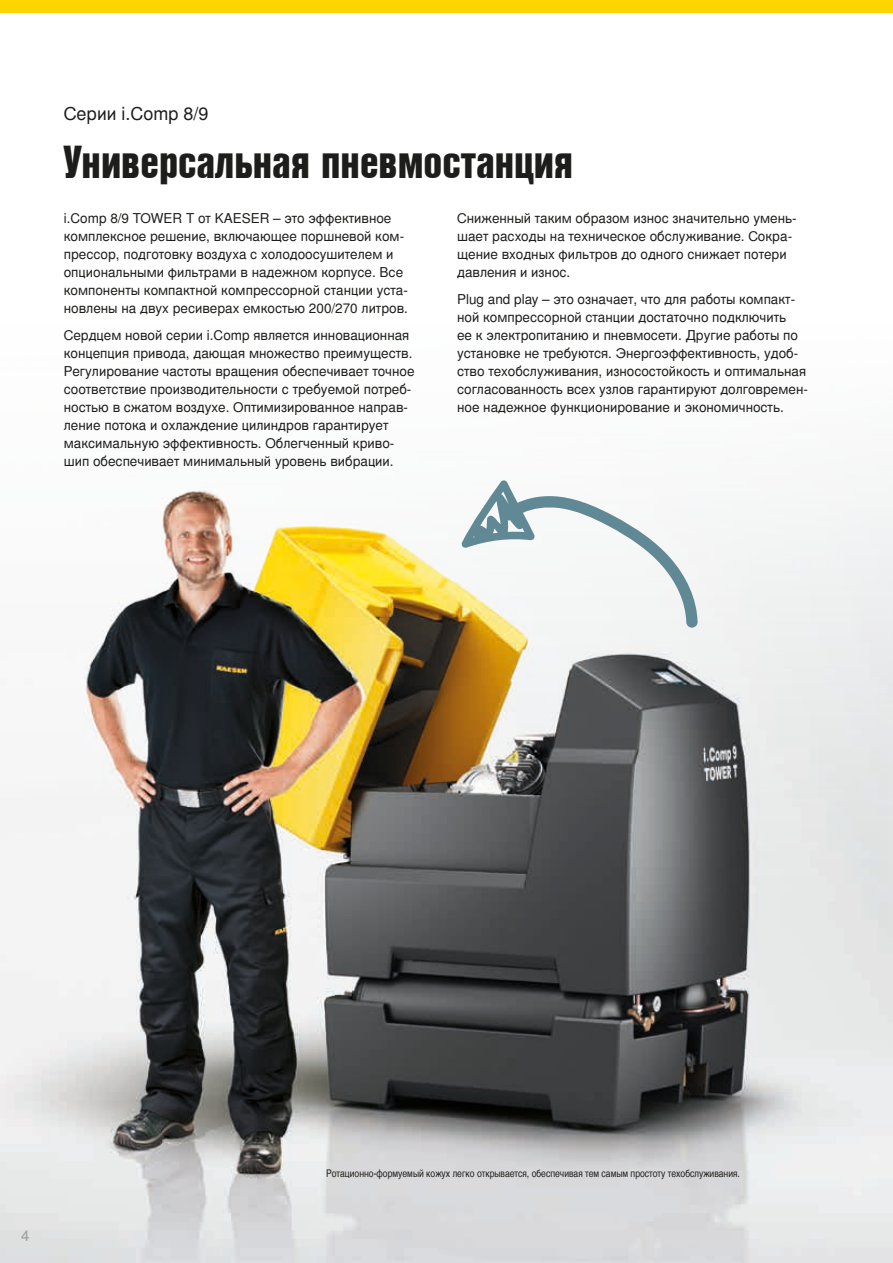
<style>
.page{position:relative;width:893px;height:1263px;background:#fff}
.page>*{position:absolute;margin:0;border:0;box-sizing:border-box;transform-origin:0 0}
.t1{font:45px "Nimbus San L Bla Con";color:#1d1d1b}
.t2{font:18px "Nimbus San L";color:#1d1d1b}
.t3{font:15px "Nimbus San L";color:#9d9d9d}
.t4{font:13.5px/18px "Nimbus San L";color:#1d1d1b}
.t5{font:10.5px "Nimbus San L Reg Con";color:#1d1d1b}
</style>
<div class="page">
<img style="left:0;top:490px;width:893px;height:773px">
<div style="left:0;top:0;width:893px;height:13px;background:#ffd500"></div>
<svg style="left:461px;top:480px;width:237px;height:148px"></svg>
<h2 class="t2" style="left:64px;top:103px;width:146px">Серии i.Comp 8/9</h2>
<h1 class="t1" style="left:64px;top:128px;width:511px">Универсальная пневмостанция</h1>
<p class="t4" style="left:457px;top:210px;width:341px">Сниженный таким образом износ значительно умень&shy;шает расходы на техническое обслуживание. Сокра&shy;щение входных фильтров до одного снижает потери давления и износ.</p>
<p class="t4" style="left:457px;top:291px;width:352px">Plug and play – это означает, что для работы компакт&shy;ной компрессорной станции достаточно подключить<br>ее к электропитанию и пневмосети. Другие работы по установке не требуются. Энергоэффективность, удоб&shy;ство техобслуживания, износостойкость и оптимальная согласованность всех узлов гарантируют долговремен&shy;ное надежное функционирование и экономичность.</p>
<p class="t4" style="left:64px;top:210px;width:346px">i.Comp 8/9 TOWER T от KAESER – это эффективное комплексное решение, включающее поршневой ком&shy;прессор, подготовку воздуха с холодоосушителем и опциональными фильтрами в надежном корпусе. Все компоненты компактной компрессорной станции уста&shy;новлены на двух ресиверах емкостью 200/270 литров.</p>
<p class="t4" style="left:64px;top:327px;width:352px">Сердцем новой серии i.Comp является инновационная концепция привода, дающая множество преимуществ.<br>Регулирование частоты вращения обеспечивает точное соответствие производительности с требуемой потреб&shy;ностью в сжатом воздухе. Оптимизированное направ&shy;ление потока и охлаждение цилиндров гарантирует максимальную эффективность. Облегченный криво&shy;шип обеспечивает минимальный уровень вибрации.</p>
<p class="t3" style="left:21px;top:1226px;width:10px">4</p>
<p class="t5" style="left:326px;top:1167px;width:415px">Ротационно-формуемый кожух легко открывается, обеспечивая тем самым простоту техобслуживания.</p>
</div>
